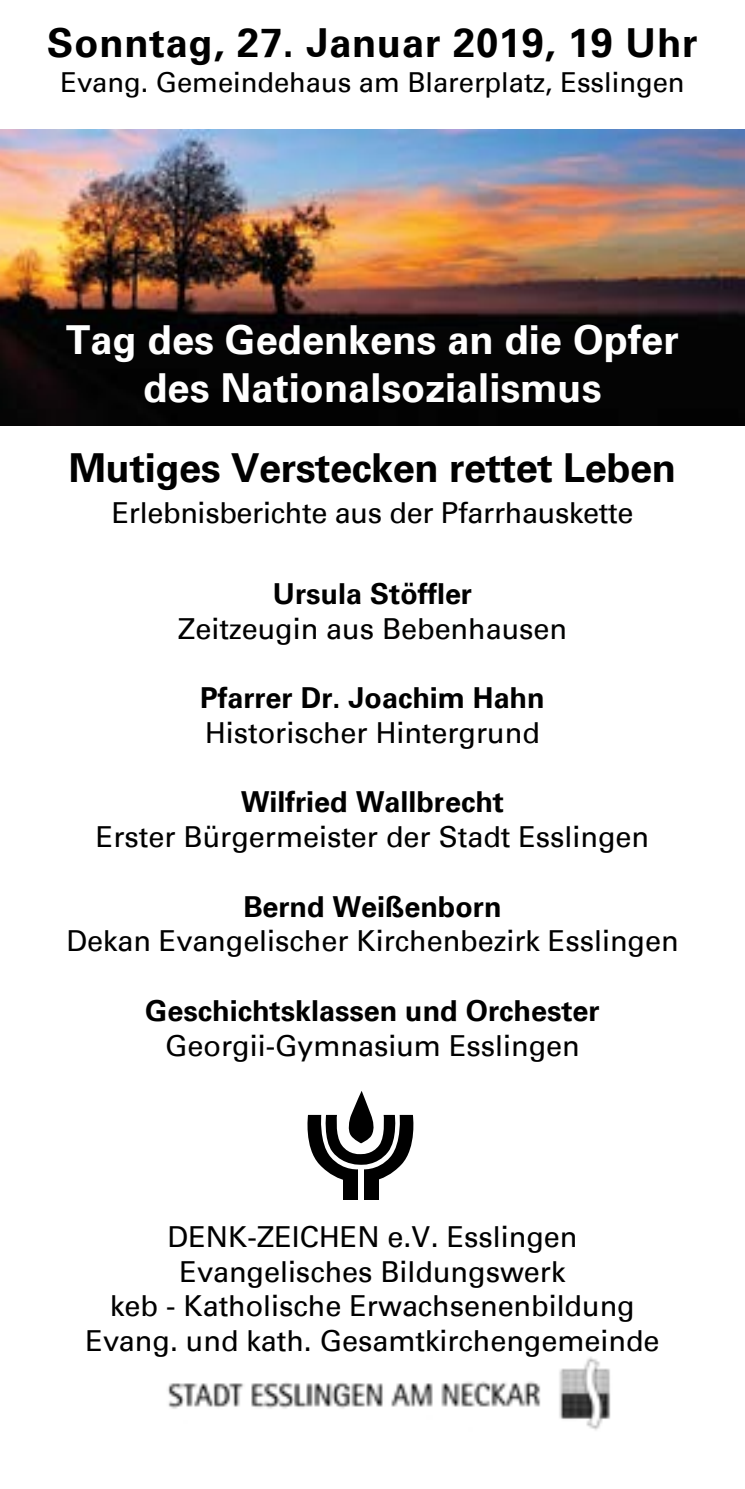
<style>
.page{position:relative;width:745px;height:1489px;background:#fff}
.page>*{position:absolute;margin:0;border:0;box-sizing:border-box;transform-origin:0 0}
.t1{font:700 40px/48px "Univers";color:#fff;text-align:center}
.t2{font:700 40px "Univers";letter-spacing:-.01em;color:#000}
.t3{font:700 40px "Univers";letter-spacing:.02em;color:#000}
.t4{font:29px/34.8px "Univers";color:#000;text-align:center}
.t5{font:700 29px/34.8px "Univers";color:#000;text-align:center}
.t6{font:27.5px "Univers";color:#000}
.s1{font-weight:400}
.s2{font-weight:400;color:#010202}
</style>
<div class="page">
<img style="left:168px;top:1357px;width:443px;height:73px">
<img style="left:0;top:130px;width:744px;height:295px">
<div style="left:343px;top:1169px;width:15px;height:30px;background:#000"></div>
<div style="left:363px;top:1169px;width:15px;height:30px;background:#000"></div>
<svg style="left:307px;top:1091px;width:107px;height:93px"></svg>
<h1 class="t3" style="left:47px;top:19px;width:651px">Sonntag, 27. Januar 2019, 19 Uhr</h1>
<p class="t6" style="left:60px;top:66px;width:625px">Evang. Gemeindehaus am Blarerplatz, Esslingen</p>
<h1 class="t1" style="left:66px;top:316px;width:613px">Tag des Gedenkens an die Opfer des Nationalsozialismus</h1>
<h1 class="t2" style="left:69px;top:444px;width:608px">Mutiges Verstecken rettet Leben</h1>
<p class="t4" style="left:112px;top:495px;width:523px">Erlebnisberichte aus der Pfarrhauskette</p>
<p class="t5" style="left:178px;top:576px;width:390px">Ursula Stöffler<br><span class="s1">Zeitzeugin aus</span> <span class="s2">Bebenhausen</span></p>
<p class="t5" style="left:200px;top:680px;width:345px">Pfarrer Dr. Joachim Hahn</p>
<p class="t4" style="left:205px;top:715px;width:336px">Historischer Hintergrund</p>
<p class="t5" style="left:241px;top:784px;width:264px">Wilfried Wallbrecht</p>
<p class="t4" style="left:96px;top:819px;width:554px">Erster Bürgermeister der Stadt Esslingen</p>
<p class="t5" style="left:243px;top:889px;width:260px">Bernd Weißenborn</p>
<p class="t4" style="left:66px;top:923px;width:613px">Dekan Evangelischer Kirchenbezirk Esslingen</p>
<p class="t5" style="left:145px;top:993px;width:455px">Geschichtsklassen und Orchester</p>
<p class="t4" style="left:165px;top:1028px;width:416px">Georgii-Gymnasium Esslingen</p>
<p class="t4" style="left:85px;top:1219px;width:575px">DENK-ZEICHEN e.V. Esslingen Evangelisches Bildungswerk<br>keb - Katholische Erwachsenenbildung Evang. und kath. Gesamtkirchengemeinde</p>
</div>
